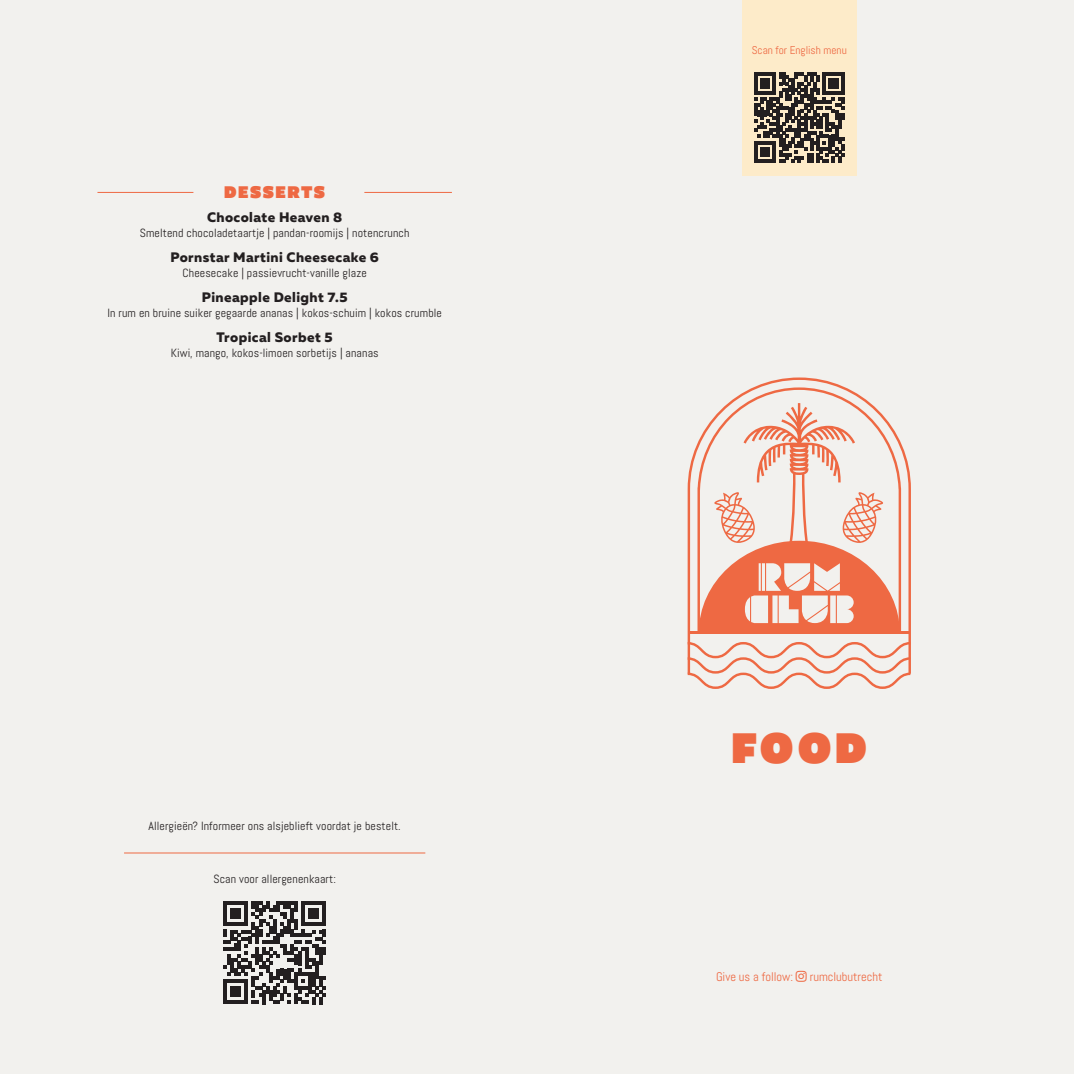
<style>
.page{position:relative;width:1074px;height:1074px;background:#f2f1ee}
.page>*{position:absolute;margin:0;border:0;box-sizing:border-box;transform-origin:0 0}
.t1{font:900 47.5px "Freight Sans U Pro Ultra";color:#ee6943}
.t2{font:900 18.75px "Freight Sans U Pro Ultra";letter-spacing:.08em;color:#ee6943}
.t3{font:13.75px "Muller Extra Bold DEMO";letter-spacing:.03em;color:#231f20}
.t4{font:12.5px "Abel";color:#ee6943}
.t5{font:11.88px "Abel";letter-spacing:.01em;color:#231f20}
.t6{font:11.25px "Abel";color:#ee6943}
</style>
<div class="page">
<svg style="left:687px;top:377px;width:224px;height:296px"></svg>
<svg style="left:687px;top:642px;width:223px;height:47px"></svg>
<hr style="left:689px;top:631px;width:220px;height:2px;background:#ee6943">
<svg style="left:697px;top:387px;width:204px;height:244px"></svg>
<svg style="left:699px;top:403px;width:200px;height:228px"></svg>
<hr style="left:97px;top:192px;width:96px;height:1px;background:#ee6943">
<hr style="left:364px;top:192px;width:88px;height:1px;background:#ee6943">
<div style="left:742px;top:0;width:114px;height:175px;background:#fdebc9"></div>
<hr style="left:124px;top:852px;width:301px;height:1px;background:#ee6943">
<svg style="left:754px;top:73px;width:90px;height:90px"></svg>
<svg style="left:223px;top:901px;width:103px;height:103px"></svg>
<h2 class="t2" style="left:224px;top:180px;width:103px">DESSERTS</h2>
<p class="t3" style="left:207px;top:208px;width:137px">Chocolate Heaven 8</p>
<p class="t5" style="left:140px;top:225px;width:271px">Smeltend chocoladetaartje | pandan-roomijs | notencrunch</p>
<p class="t3" style="left:170px;top:248px;width:210px">Pornstar Martini Cheesecake 6</p>
<p class="t5" style="left:182px;top:265px;width:186px">Cheesecake | passievrucht-vanille glaze</p>
<p class="t3" style="left:202px;top:288px;width:147px">Pineapple Delight 7.5</p>
<p class="t5" style="left:107px;top:305px;width:336px">In rum en bruine suiker gegaarde ananas | kokos-schuim | kokos crumble</p>
<p class="t3" style="left:216px;top:328px;width:118px">Tropical Sorbet 5</p>
<p class="t5" style="left:171px;top:345px;width:209px">Kiwi, mango, kokos-limoen sorbetijs | ananas</p>
<p class="t5" style="left:148px;top:819px;width:254px">Allergieën? Informeer ons alsjeblieft voordat je bestelt.</p>
<p class="t5" style="left:213px;top:871px;width:124px">Scan voor allergenenkaart:</p>
<p class="t6" style="left:752px;top:43px;width:96px">Scan for English menu</p>
<h1 class="t1" style="left:731px;top:715px;width:137px">FOOD</h1>
<p class="t4" style="left:716px;top:969px;width:78px">Give us a follow:</p>
<p class="t4" style="left:809px;top:969px;width:74px">rumclubutrecht</p>
</div>
